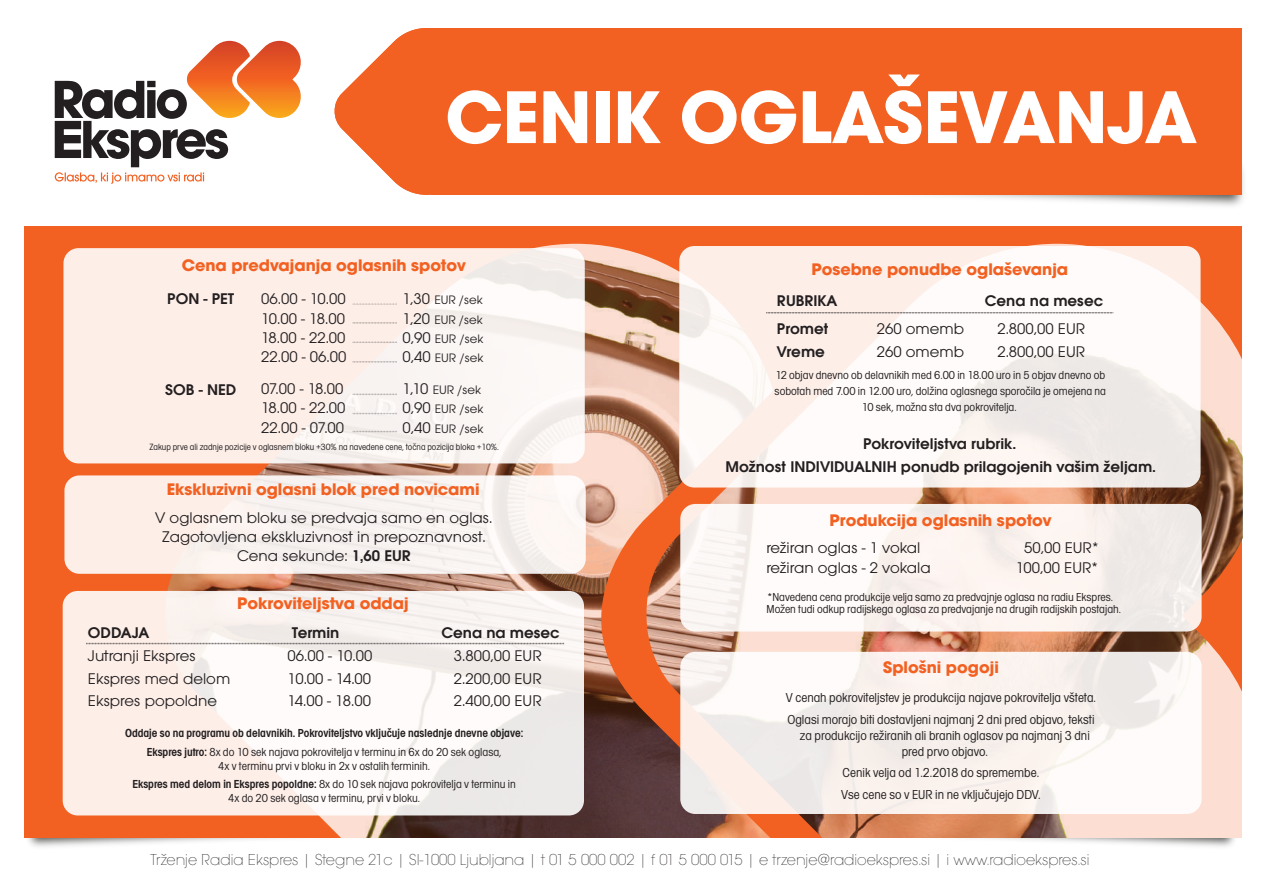
<style>
.page{position:relative;width:1263px;height:893px;background:#fff}
.page>*{position:absolute;margin:0;border:0;box-sizing:border-box;transform-origin:0 0}
.t1{font:700 77.7px "Avant Gar Got Itc TCE";color:#fff}
.t2{font:700 17.4px "Avant Gar Got Itc TCE";color:#f26121}
.t3{font:16.5px "Avant Gar Got Itc TCE Extr Ligh";color:#231f20}
.t4{font:16.05px/19.4px "Avant Gar Got Itc TCE";color:#231f20;text-align:center}
.t5{font:600 16.05px/23.5px "Avant Gar Got Itc TCE";color:#231f20;text-align:center}
.t6{font:condensed 13.5px/21.5px "Avant Gar Got Itc TCE";color:#231f20}
.t7{font:12.75px "Avant Gar Got Itc TCE";color:#231f20}
.t8{font:condensed 12px/16px "Avant Gar Got Itc TCE";color:#231f20;text-align:center}
.t9{font:600 condensed 12px/18.8px "Avant Gar Got Itc TCE";color:#231f20;text-align:center}
.t10{font:condensed 9.45px "Avant Gar Got Itc TCE";color:#231f20}
.s1{font-size:16.05px}
.s2{font-weight:600}
.s3{font-weight:400}
</style>
<div class="page">
<img style="left:984px;top:838px;width:251px;height:9px">
<img style="left:28px;top:838px;width:252px;height:9px">
<img style="left:929px;top:169px;width:315px;height:37px">
<svg style="left:55px;top:41px;width:246px;height:143px"></svg>
<div style="left:432px;top:28px;width:810px;height:167px;background:#f26121"></div>
<svg style="left:334px;top:28px;width:98px;height:167px"></svg>
<div style="left:24px;top:226px;width:1218px;height:612px;background:#f26121"></div>
<img style="left:165px;top:244px;width:1077px;height:594px">
<div style="left:63px;top:248px;width:522px;height:215px;background:linear-gradient(to right,#feece5,#f9f5f3);border-radius:15px"></div>
<div style="left:64px;top:475px;width:522px;height:99px;background:#faf1ee;border-radius:15px"></div>
<div style="left:63px;top:591px;width:521px;height:224px;background:linear-gradient(to right,#fff1eb,#f3f3f3);border-radius:15px"></div>
<div style="left:680px;top:652px;width:521px;height:162px;background:linear-gradient(to right,#f6eeeb,#faf5f3);border-radius:15px"></div>
<div style="left:680px;top:504px;width:521px;height:128px;background:linear-gradient(to right,#fffaf8,#f4ede9);border-radius:15px"></div>
<div style="left:679px;top:246px;width:521px;height:241px;background:linear-gradient(to right,#fef4f0,#f7f3f2);border-radius:15px"></div>
<svg style="left:353px;top:342px;width:44px;height:1px"></svg>
<svg style="left:353px;top:361px;width:44px;height:2px"></svg>
<svg style="left:353px;top:394px;width:44px;height:1px"></svg>
<svg style="left:353px;top:413px;width:44px;height:1px"></svg>
<svg style="left:353px;top:431px;width:44px;height:1px"></svg>
<svg style="left:353px;top:322px;width:44px;height:2px"></svg>
<svg style="left:353px;top:303px;width:44px;height:2px"></svg>
<svg style="left:766px;top:312px;width:347px;height:2px"></svg>
<svg style="left:86px;top:643px;width:478px;height:1px"></svg>
<h1 class="t1" style="left:445px;top:70px;width:752px">CENIK OGLAŠEVANJA</h1>
<h2 class="t2" style="left:182px;top:254px;width:285px">Cena predvajanja oglasnih spotov</h2>
<h3 class="t4" style="left:261px;top:289px;width:86px">06.00 - 10.00</h3>
<p class="t7" style="left:402px;top:293px;width:82px"><span class="s1">1,30</span> EUR /sek</p>
<h3 class="t4" style="left:261px;top:309px;width:85px">10.00 - 18.00</h3>
<p class="t7" style="left:402px;top:312px;width:82px"><span class="s1">1,20</span> EUR /sek</p>
<h3 class="t4" style="left:261px;top:328px;width:86px">18.00 - 22.00</h3>
<p class="t7" style="left:402px;top:331px;width:82px"><span class="s1">0,90</span> EUR /sek</p>
<h3 class="t4" style="left:261px;top:347px;width:87px">22.00 - 06.00</h3>
<p class="t7" style="left:402px;top:351px;width:82px"><span class="s1">0,40</span> EUR /sek</p>
<h3 class="t4" style="left:261px;top:379px;width:84px">07.00 - 18.00</h3>
<p class="t7" style="left:402px;top:382px;width:80px"><span class="s1">1,10</span> EUR /sek</p>
<h3 class="t4" style="left:261px;top:398px;width:86px">18.00 - 22.00</h3>
<p class="t7" style="left:402px;top:402px;width:82px"><span class="s1">0,90</span> EUR /sek</p>
<h3 class="t4" style="left:261px;top:418px;width:85px">22.00 - 07.00</h3>
<p class="t7" style="left:402px;top:421px;width:82px"><span class="s1">0,40</span> EUR /sek</p>
<h3 class="t5" style="left:167px;top:287px;width:69px">PON - PET</h3>
<h3 class="t5" style="left:165px;top:378px;width:72px">SOB - NED</h3>
<p class="t10" style="left:149px;top:441px;width:351px">Zakup prve ali zadnje pozicije v oglasnem bloku +30% na navedene cene, točna pozicija bloka +10%.</p>
<h2 class="t2" style="left:167px;top:478px;width:314px">Ekskluzivni oglasni blok pred novicami</h2>
<h3 class="t4" style="left:155px;top:508px;width:339px">V oglasnem bloku se predvaja samo en oglas.<br>Zagotovljena ekskluzivnost in prepoznavnost.<br>Cena sekunde: <span class="s2">1,60 EUR</span></h3>
<h2 class="t2" style="left:237px;top:593px;width:173px">Pokroviteljstva oddaj</h2>
<h3 class="t5" style="left:88px;top:621px;width:63px">ODDAJA</h3>
<h3 class="t5" style="left:292px;top:621px;width:49px">Termin</h3>
<h3 class="t5" style="left:441px;top:621px;width:120px">Cena na mesec</h3>
<h3 class="t4" style="left:88px;top:646px;width:109px">Jutranji Ekspres</h3>
<h3 class="t4" style="left:288px;top:646px;width:86px">06.00 - 10.00</h3>
<h3 class="t4" style="left:454px;top:646px;width:89px">3.800,00 EUR</h3>
<h3 class="t4" style="left:88px;top:669px;width:144px">Ekspres med delom</h3>
<h3 class="t4" style="left:288px;top:669px;width:85px">10.00 - 14.00</h3>
<h3 class="t4" style="left:454px;top:669px;width:89px">2.200,00 EUR</h3>
<h3 class="t4" style="left:88px;top:691px;width:131px">Ekspres popoldne</h3>
<h3 class="t4" style="left:288px;top:691px;width:85px">14.00 - 18.00</h3>
<h3 class="t4" style="left:454px;top:691px;width:89px">2.400,00 EUR</h3>
<p class="t9" style="left:125px;top:724px;width:400px">Oddaje so na programu ob delavnikih. Pokroviteljstvo vključuje naslednje dnevne objave:<br>Ekspres jutro: <span class="s3">8x do 10 sek najava pokrovitelja v terminu in 6x do 20 sek oglasa,</span></p>
<p class="t8" style="left:132px;top:758px;width:385px;line-height:17.4px">4x v terminu prvi v bloku in 2x v ostalih terminih.<br><span class="s2">Ekspres med delom in Ekspres popoldne:</span> 8x do 10 sek najava pokrovitelja v terminu in</p>
<p class="t8" style="left:228px;top:790px;width:193px">4x do 20 sek oglasa v terminu, prvi v bloku.</p>
<h2 class="t2" style="left:811px;top:259px;width:258px">Posebne ponudbe oglaševanja</h2>
<h3 class="t5" style="left:777px;top:289px;width:62px">RUBRIKA</h3>
<h3 class="t5" style="left:985px;top:289px;width:120px">Cena na mesec</h3>
<h3 class="t5" style="left:777px;top:317px;width:53px">Promet</h3>
<h3 class="t4" style="left:877px;top:319px;width:89px">260 omemb</h3>
<h3 class="t4" style="left:997px;top:319px;width:89px">2.800,00 EUR</h3>
<h3 class="t5" style="left:777px;top:339px;width:49px">Vreme</h3>
<h3 class="t4" style="left:877px;top:342px;width:89px">260 omemb</h3>
<h3 class="t4" style="left:997px;top:342px;width:89px">2.800,00 EUR</h3>
<p class="t8" style="left:775px;top:367px;width:333px">12 objav dnevno ob delavnikih med 6.00 in 18.00 uro in 5 objav dnevno ob sobotah med 7.00 in 12.00 uro, dolžina oglasnega sporočila je omejena na<br>10 sek, možna sta dva pokrovitelja.</p>
<h3 class="t5" style="left:726px;top:432px;width:432px">Pokroviteljstva rubrik.<br>Možnost INDIVIDUALNIH ponudb prilagojenih vašim željam.</h3>
<h2 class="t2" style="left:829px;top:509px;width:223px">Produkcija oglasnih spotov</h2>
<h3 class="t4" style="left:766px;top:538px;width:156px">režiran oglas - 1 vokal</h3>
<h3 class="t4" style="left:1024px;top:538px;width:76px">50,00 EUR*</h3>
<h3 class="t4" style="left:766px;top:558px;width:166px">režiran oglas - 2 vokala</h3>
<h3 class="t4" style="left:1016px;top:558px;width:84px">100,00 EUR*</h3>
<p class="t8" style="left:767px;top:591px;width:356px;line-height:12px;text-align:left">*Navedena cena produkcije velja samo za predvajnje oglasa na radiu Ekspres.<br>Možen tudi odkup radijskega oglasa za predvajanje na drugih radijskih postajah.</p>
<h2 class="t2" style="left:883px;top:657px;width:117px">Splošni pogoji</h2>
<p class="t6" style="left:786px;top:687px;width:312px">V cenah pokroviteljstev je produkcija najave pokrovitelja všteta.<br>Oglasi morajo biti dostavljeni najmanj 2 dni pred objavo, teksti</p>
<p class="t6" style="left:800px;top:727px;width:291px;line-height:16.2px;text-align:center">za produkcijo režiranih ali branih oglasov pa najmanj 3 dni pred prvo objavo.</p>
<p class="t6" style="left:841px;top:762px;width:201px">Cenik velja od 1.2.2018 do spremembe.<br>Vse cene so v EUR in ne vključujejo DDV.</p>
<h3 class="t3" style="left:150px;top:850px;width:941px">Trženje Radia Ekspres | Stegne 21c | SI-1000 Ljubljana | t 01 5 000 002 | f 01 5 000 015 | e trzenje@radioekspres.si | i www.radioekspres.si</h3>
</div>
